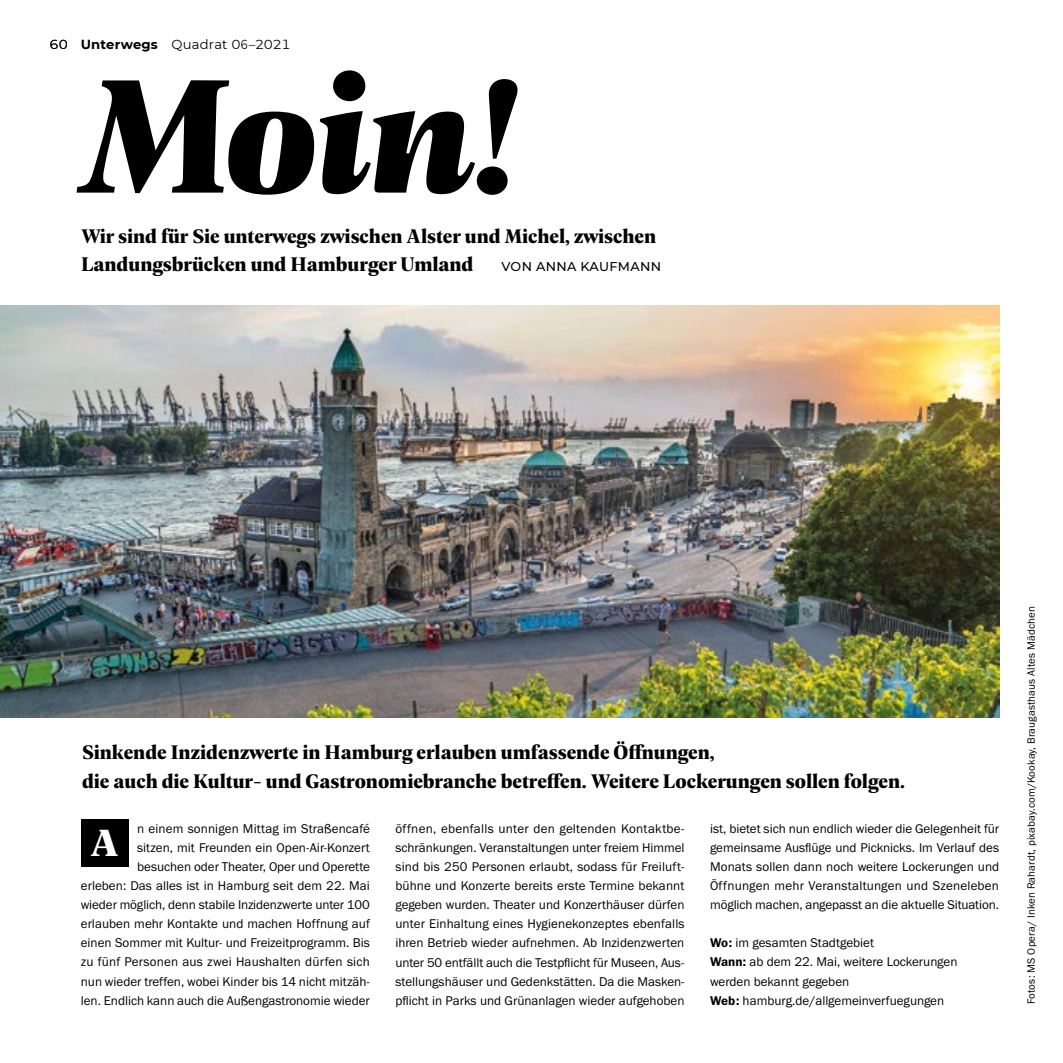
<style>
.page{position:relative;width:1063px;height:1063px;background:#fff}
.page>*{position:absolute;margin:0;border:0;box-sizing:border-box;transform-origin:0 0}
.t1{font:italic 900 173.1px "Geller Headline";color:#000;scale:1.05 1}
.t2{font:900 40.5px "Geller Headline";color:#fff}
.t3{font:700 21px/28.7px "Geller Headline";color:#000}
.t4{font:13.2px/19.2px "Franklin Gothic URW Boo";color:#000;text-align:justify}
.t5{font:13.2px "Montserrat";letter-spacing:.01em;color:#000}
.t6{font:500 12.75px "Montserrat";letter-spacing:.025em;color:#000}
.t7{font:10.95px "Franklin Gothic URW Boo";letter-spacing:.01em;color:#000}
.s1{font-weight:700}
.s2{font-family:"Franklin Gothic URW Dem"}
</style>
<div class="page">
<img style="left:0;top:305px;width:999px;height:412px">
<div style="left:81px;top:819px;width:48px;height:48px;background:#000"></div>
<p class="t5" style="left:50px;top:35px;width:243px">60 <span class="s1">Unterwegs</span> Quadrat 06–2021</p>
<h1 class="t1" style="left:82px;top:12px;width:417px">Moin!</h1>
<h3 class="t3" style="left:81px;top:220px;width:577px">Wir sind für Sie unterwegs zwischen Alster und Michel, zwischen<br>Landungsbrücken und Hamburger Umland</h3>
<p class="t6" style="left:502px;top:258px;width:161px">VON ANNA KAUFMANN</p>
<h3 class="t3" style="left:82px;top:737px;width:824px">Sinkende Inzidenzwerte in Hamburg erlauben umfassende Öffnungen,<br>die auch die Kultur- und Gastronomiebranche betreffen. Weitere Lockerungen sollen folgen.</h3>
<p class="t4" style="left:710px;top:818px;width:291px">ist, bietet sich nun endlich wieder die Gelegenheit für gemeinsame Ausflüge und Picknicks. Im Verlauf des Monats sollen dann noch weitere Lockerungen und Öffnungen mehr Veranstaltungen und Szeneleben möglich machen, angepasst an die aktuelle Situation.</p>
<p class="t4" style="left:710px;top:933px;width:249px;text-align:left"><span class="s2">Wo:</span> im gesamten Stadtgebiet<br><span class="s2">Wann:</span> ab dem 22. Mai, weitere Lockerungen werden bekannt gegeben<br><span class="s2">Web:</span> hamburg.de/allgemeinverfuegungen</p>
<p class="t4" style="left:81px;top:818px;width:291px;text-align:right">n einem sonnigen Mittag im Straßencafé<br>sitzen, mit Freunden ein Open-Air-Konzert besuchen oder Theater, Oper und Operette<br>erleben: Das alles ist in Hamburg seit dem 22. Mai wieder möglich, denn stabile Inzidenzwerte unter 100 erlauben mehr Kontakte und machen Hoffnung auf einen Sommer mit Kultur- und Freizeitprogramm. Bis zu fünf Personen aus zwei Haushalten dürfen sich nun wieder treffen, wobei Kinder bis 14 nicht mitzäh&shy;len. Endlich kann auch die Außengastronomie wieder</p>
<p class="t4" style="left:395px;top:818px;width:291px">öffnen, ebenfalls unter den geltenden Kontaktbe&shy;schränkungen. Veranstaltungen unter freiem Himmel sind bis 250 Personen erlaubt, sodass für Freiluft&shy;bühne und Konzerte bereits erste Termine bekannt gegeben wurden. Theater und Konzerthäuser dürfen unter Einhaltung eines Hygienekonzeptes ebenfalls ihren Betrieb wieder aufnehmen. Ab Inzidenzwerten unter 50 entfällt auch die Testpflicht für Museen, Aus&shy;stellungshäuser und Gedenkstätten. Da die Masken&shy;pflicht in Parks und Grünanlagen wieder aufgehoben</p>
<h2 class="t2" style="left:91px;top:813px;width:30px">A</h2>
<p class="t7" style="left:1024px;top:1004px;width:400px;rotate:-90deg">Fotos: MS Opera/ Inken Rahardt, pixabay.com/Kookay, Braugasthaus Altes Mädchen</p>
</div>
